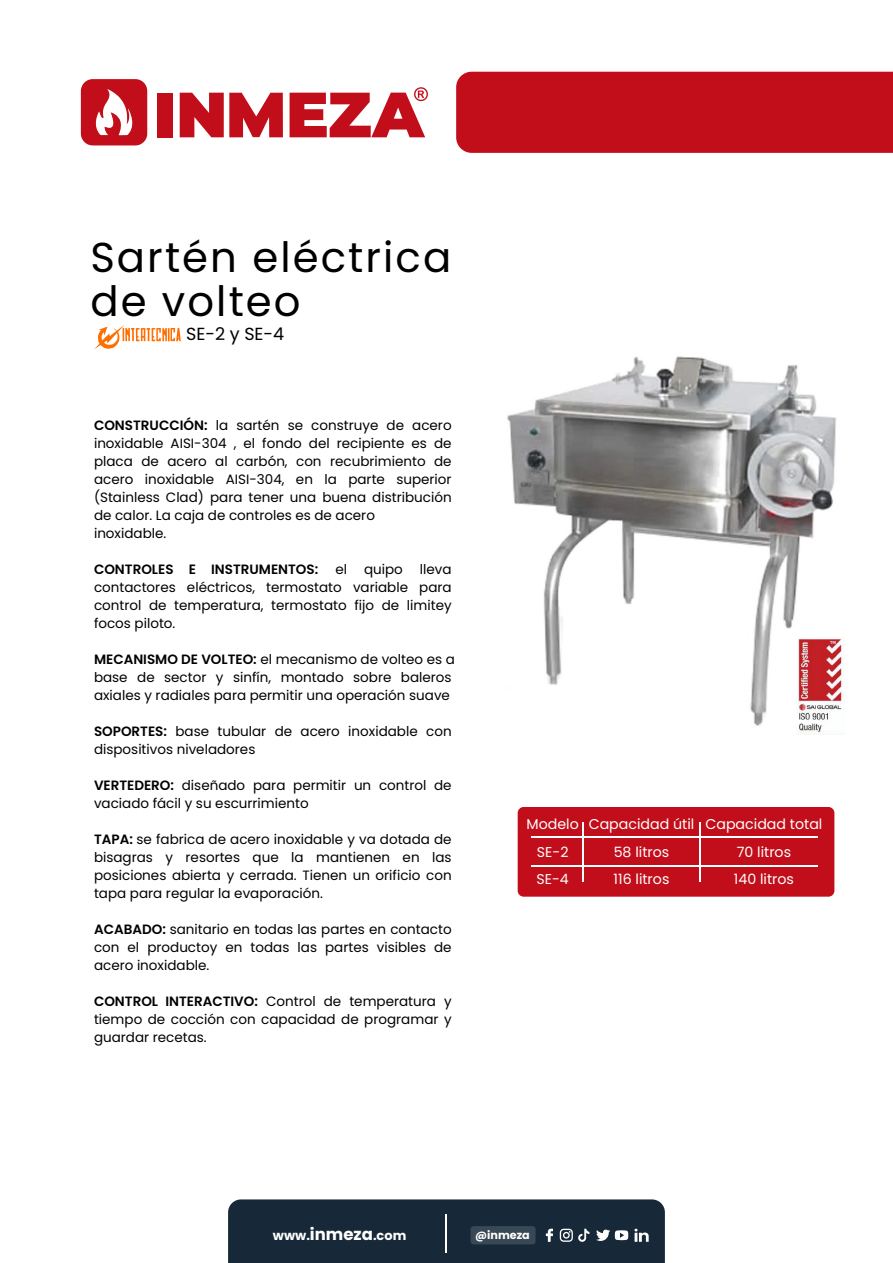
<style>
.page{position:relative;width:893px;height:1263px;background:#fff}
.page>*{position:absolute;margin:0;border:0;box-sizing:border-box;transform-origin:0 0}
.t1{font:41.7px/43.7px "Poppins";letter-spacing:.05em;color:#000}
.t2{font:17.55px "Poppins";color:#000}
.t3{font:14.25px/27.2px "Poppins";color:#fff}
.t4{font:13.5px/18px "Poppins";color:#000}
.t5{font:600 13.5px "Poppins";color:#000}
.t6{font:700 12.9px "Poppins";color:#fff}
.t7{font:700 11.1px "Poppins";color:#fff}
.s1{font-weight:600}
.s2{font-size:16.5px}
</style>
<div class="page">
<img style="left:507px;top:356px;width:332px;height:370px">
<img style="left:797px;top:638px;width:47px;height:97px">
<div style="left:456px;top:72px;width:436px;height:81px;background:#c10e1a"></div>
<svg style="left:81px;top:79px;width:66px;height:66px"></svg>
<div style="left:157px;top:93px;width:15px;height:44px;background:#c10e1a"></div>
<svg style="left:180px;top:93px;width:103px;height:44px"></svg>
<svg style="left:289px;top:87px;width:139px;height:50px"></svg>
<svg style="left:94px;top:325px;width:87px;height:24px"></svg>
<div style="left:517px;top:807px;width:317px;height:90px;background:#c10e1a;border-radius:6px"></div>
<hr style="left:582px;top:822px;width:2px;height:60px;background:#fff">
<hr style="left:699px;top:822px;width:1px;height:60px;background:#fff">
<hr style="left:531px;top:837px;width:286px;height:1px;background:#fff">
<hr style="left:531px;top:865px;width:286px;height:2px;background:#fff">
<svg style="left:228px;top:1199px;width:437px;height:64px;background:#1f303f"></svg>
<hr style="left:446px;top:1214px;width:1px;height:39px;background:#fff">
<h1 class="t1" style="left:90px;top:236px;width:362px">Sartén eléctrica de volteo</h1>
<p class="t2" style="left:186px;top:324px;width:100px">SE-2 y SE-4</p>
<p class="t4" style="left:94px;top:417px;width:359px"><span class="s1">CONSTRUCCIÓN:</span> la sartén se construye de acero inoxidable AISI-304 , el fondo del recipiente es de placa de acero al carbón, con recubrimiento de acero inoxidable AISI-304, en la parte superior (Stainless Clad) para tener una buena distribución de calor. La caja de controles es de acero<br>inoxidable.</p>
<p class="t5" style="left:94px;top:562px;width:226px">CONTROLES E INSTRUMENTOS:</p>
<p class="t4" style="left:335px;top:561px;width:13px">el</p>
<p class="t4" style="left:364px;top:561px;width:40px">quipo</p>
<p class="t4" style="left:94px;top:561px;width:359px;text-align:justify;text-indent:326px">lleva contactores eléctricos, termostato variable para control de temperatura, termostato fijo de limitey focos piloto.</p>
<p class="t4" style="left:94px;top:651px;width:362px"><span class="s1">MECANISMO DE VOLTEO:</span> el mecanismo de volteo es a base de sector y sinfín, montado sobre baleros axiales y radiales para permitir una operación suave</p>
<p class="t4" style="left:94px;top:723px;width:359px"><span class="s1">SOPORTES:</span> base tubular de acero inoxidable con dispositivos niveladores</p>
<p class="t4" style="left:94px;top:777px;width:359px"><span class="s1">VERTEDERO:</span> diseñado para permitir un control de vaciado fácil y su escurrimiento</p>
<p class="t4" style="left:94px;top:831px;width:359px;text-align:justify"><span class="s1">TAPA:</span> se fabrica de acero inoxidable y va dotada de bisagras y resortes que la mantienen en las posiciones abierta y cerrada. Tienen un orificio con tapa para regular la evaporación.</p>
<p class="t4" style="left:94px;top:921px;width:359px;text-align:justify"><span class="s1">ACABADO:</span> sanitario en todas las partes en contacto con el productoy en todas las partes visibles de acero inoxidable.</p>
<p class="t4" style="left:94px;top:993px;width:359px;text-align:justify"><span class="s1">CONTROL INTERACTIVO:</span> Control de temperatura y tiempo de cocción con capacidad de programar y guardar recetas.</p>
<p class="t3" style="left:526px;top:810px;width:297px">Modelo Capacidad útil Capacidad total</p>
<p class="t3" style="left:536px;top:839px;width:34px">SE-2<br>SE-4</p>
<p class="t3" style="left:613px;top:839px;width:57px">58 litros<br>116 litros</p>
<p class="t3" style="left:734px;top:839px;width:62px">70 litros<br>140 litros</p>
<p class="t6" style="left:273px;top:1228px;width:135px">www.<span class="s2">inmeza</span>.com</p>
<p class="t7" style="left:475px;top:1228px;width:56px">@inmeza</p>
</div>
